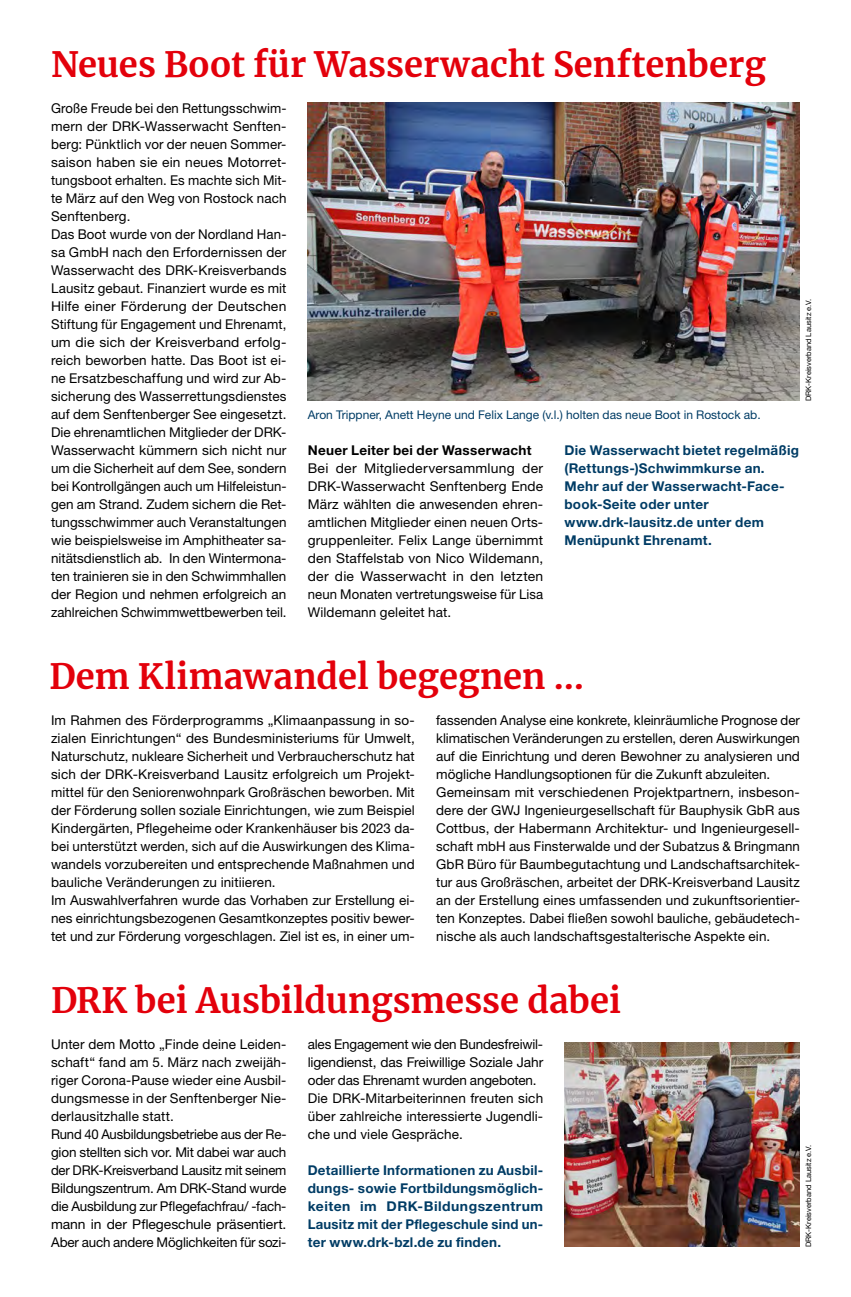
<style>
.page{position:relative;width:851px;height:1297px;background:#fff}
.page>*{position:absolute;margin:0;border:0;box-sizing:border-box;transform-origin:0 0}
.MGB_Headline_23{font:700 34.5px "Merriweather";color:#e3000b}
.MGB_Copy{font:13.5px/18px "Helvetica Neue LT Pro";letter-spacing:.005em;color:#000;text-align:justify}
.MGB_Copy-2{font:700 13.5px/18px "Helvetica Neue LT Pro";letter-spacing:.02em;color:#003c65;text-align:justify}
.MGB_Info{font:700 13.5px/18px "Helvetica Neue LT Pro";letter-spacing:.02em;color:#003c65}
.MGB_Copy_bold{font:700 13.5px "Helvetica Neue LT Pro";letter-spacing:.02em;color:#000}
.MGB_BU{font:12px "Helvetica Neue LT Pro";color:#003c65}
.MGB_Fotocredits{font:7.5px "Helvetica Neue LT Pro";color:#000}
</style>
<div class="page">
<img style="left:308px;top:102px;width:491px;height:298px">
<img style="left:564px;top:1042px;width:235px;height:205px">
<p class="MGB_Headline_23" style="left:51px;top:40px;width:716px">Neues Boot für Wasserwacht Senftenberg</p>
<p class="MGB_Copy" style="left:51px;top:98px;width:237px">Große Freude bei den Rettungsschwim&shy;mern der DRK-Wasserwacht Senften&shy;berg: Pünktlich vor der neuen Sommer&shy;saison haben sie ein neues Motorret&shy;tungsboot erhalten. Es machte sich Mit&shy;te März auf den Weg von Rostock nach Senftenberg.</p>
<p class="MGB_Copy" style="left:51px;top:224px;width:237px">Das Boot wurde von der Nordland Han&shy;sa GmbH nach den Erfordernissen der Wasserwacht des DRK-Kreisverbands Lausitz gebaut. Finanziert wurde es mit Hilfe einer Förderung der Deutschen Stiftung für Engagement und Ehrenamt, um die sich der Kreisverband erfolg&shy;reich beworben hatte. Das Boot ist ei&shy;ne Ersatzbeschaffung und wird zur Ab&shy;sicherung des Wasserrettungsdienstes auf dem Senftenberger See eingesetzt.</p>
<p class="MGB_Copy" style="left:51px;top:422px;width:237px">Die ehrenamtlichen Mitglieder der DRK-Wasserwacht kümmern sich nicht nur um die Sicherheit auf dem See, sondern bei Kontrollgängen auch um Hilfeleistun&shy;gen am Strand. Zudem sichern die Ret&shy;tungsschwimmer auch Veranstaltungen wie beispielsweise im Amphitheater sa&shy;nitätsdienstlich ab. In den Wintermona&shy;ten trainieren sie in den Schwimmhallen der Region und nehmen erfolgreich an zahlreichen Schwimmwettbewerben teil.</p>
<p class="MGB_Fotocredits" style="left:803px;top:401px;width:104px;rotate:-90deg">DRK-Kreisverband Lausitz e.V.</p>
<p class="MGB_BU" style="left:308px;top:407px;width:454px">Aron Trippner, Anett Heyne und Felix Lange (v.l.) holten das neue Boot in Rostock ab.</p>
<p class="MGB_Copy_bold" style="left:308px;top:441px;width:225px">Neuer Leiter bei der Wasserwacht</p>
<p class="MGB_Copy" style="left:308px;top:458px;width:237px">Bei der Mitgliederversammlung der DRK-Wasserwacht Senftenberg Ende März wählten die anwesenden ehren&shy;amtlichen Mitglieder einen neuen Orts&shy;gruppenleiter. Felix Lange übernimmt den Staffelstab von Nico Wildemann, der die Wasserwacht in den letzten neun Monaten vertretungsweise für Lisa Wildemann geleitet hat.</p>
<p class="MGB_Info" style="left:564px;top:440px;width:236px">Die Wasserwacht bietet regelmäßig (Rettungs-)Schwimmkurse an.<br>Mehr auf der Wasserwacht-Face&shy;book-Seite oder unter</p>
<p class="MGB_Info" style="left:564px;top:512px;width:201px">www.drk-lausitz.de unter dem<br>Menüpunkt Ehrenamt.</p>
<p class="MGB_Headline_23" style="left:50px;top:652px;width:536px">Dem Klimawandel begegnen …</p>
<p class="MGB_Copy" style="left:51px;top:710px;width:365px">Im Rahmen des Förderprogramms „Klimaanpassung in so&shy;zialen Einrichtungen“ des Bundesministeriums für Umwelt, Naturschutz, nukleare Sicherheit und Verbraucherschutz hat sich der DRK-Kreisverband Lausitz erfolgreich um Projekt&shy;mittel für den Seniorenwohnpark Großräschen beworben. Mit der Förderung sollen soziale Einrichtungen, wie zum Beispiel Kindergärten, Pflegeheime oder Krankenhäuser bis 2023 da&shy;bei unterstützt werden, sich auf die Auswirkungen des Klima&shy;wandels vorzubereiten und entsprechende Maßnahmen und bauliche Veränderungen zu initiieren.</p>
<p class="MGB_Copy" style="left:51px;top:890px;width:365px">Im Auswahlverfahren wurde das Vorhaben zur Erstellung ei&shy;nes einrichtungsbezogenen Gesamtkonzeptes positiv bewer&shy;tet und zur Förderung vorgeschlagen. Ziel ist es, in einer um-</p>
<p class="MGB_Copy" style="left:436px;top:710px;width:365px">fassenden Analyse eine konkrete, kleinräumliche Prognose der klimatischen Veränderungen zu erstellen, deren Auswirkungen auf die Einrichtung und deren Bewohner zu analysieren und mögliche Handlungsoptionen für die Zukunft abzuleiten.</p>
<p class="MGB_Copy" style="left:436px;top:782px;width:365px">Gemeinsam mit verschiedenen Projektpartnern, insbeson&shy;dere der GWJ Ingenieurgesellschaft für Bauphysik GbR aus Cottbus, der Habermann Architektur- und Ingenieurgesell&shy;schaft mbH aus Finsterwalde und der Subatzus &amp; Bringmann GbR Büro für Baumbegutachtung und Landschaftsarchitek&shy;tur aus Großräschen, arbeitet der DRK-Kreisverband Lausitz an der Erstellung eines umfassenden und zukunftsorientier&shy;ten Konzeptes. Dabei fließen sowohl bauliche, gebäudetech&shy;nische als auch landschaftsgestalterische Aspekte ein.</p>
<p class="MGB_Headline_23" style="left:51px;top:976px;width:571px">DRK bei Ausbildungsmesse dabei</p>
<p class="MGB_Copy" style="left:308px;top:1034px;width:237px">ales Engagement wie den Bundesfreiwil&shy;ligendienst, das Freiwillige Soziale Jahr oder das Ehrenamt wurden angeboten.</p>
<p class="MGB_Copy" style="left:308px;top:1088px;width:237px">Die DRK-Mitarbeiterinnen freuten sich über zahlreiche interessierte Jugendli&shy;che und viele Gespräche.</p>
<p class="MGB_Copy-2" style="left:308px;top:1160px;width:237px">Detaillierte Informationen zu Ausbil&shy;dungs- sowie Fortbildungsmöglich&shy;keiten im DRK-Bildungszentrum Lausitz mit der Pflegeschule sind un&shy;ter www.drk-bzl.de zu finden.</p>
<p class="MGB_Copy" style="left:51px;top:1034px;width:237px">Unter dem Motto „Finde deine Leiden&shy;schaft“ fand am 5. März nach zweijäh&shy;riger Corona-Pause wieder eine Ausbil&shy;dungsmesse in der Senftenberger Nie&shy;derlausitzhalle statt.</p>
<p class="MGB_Copy" style="left:51px;top:1124px;width:237px">Rund 40 Ausbildungsbetriebe aus der Re&shy;gion stellten sich vor. Mit dabei war auch der DRK-Kreisverband Lausitz mit seinem Bildungszentrum. Am DRK-Stand wurde die Ausbildung zur Pflegefachfrau/ -fach&shy;mann in der Pflegeschule präsentiert.<br>Aber auch andere Möglichkeiten für sozi-</p>
<p class="MGB_Fotocredits" style="left:803px;top:1247px;width:104px;rotate:-90deg">DRK-Kreisverband Lausitz e.V.</p>
</div>
